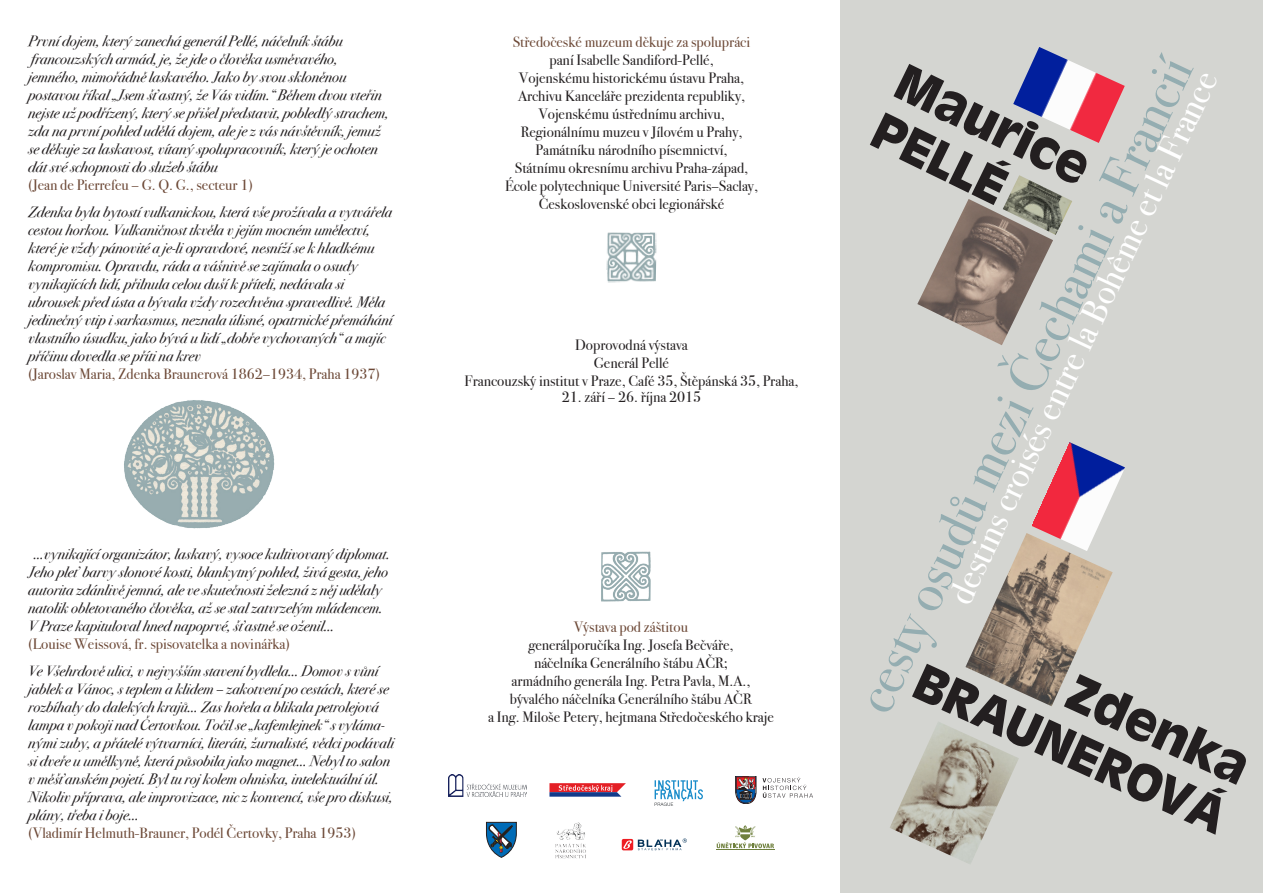
<style>
.page{position:relative;width:1263px;height:893px;background:#fff}
.page>*{position:absolute;margin:0;border:0;box-sizing:border-box;transform-origin:0 0}
.t1{font:54px "Bodoni Svty Two ITCTT";color:#94adb1}
.t2{font:700 54px "Antigoni Bd";color:#231f20}
.t3{font:36px "Bodoni Svty Two ITCTT";color:#fff}
.t4{font:italic 15px/18px "Bodoni Svty Two ITCTT";color:#231f20}
.t5{font:15px/18px "Bodoni Svty Two ITCTT";color:#231f20;text-align:center}
.t6{font:15px "Bodoni Svty Two ITCTT";color:#6c4836}
</style>
<div class="page">
<div style="left:840px;top:0;width:423px;height:893px;background:#d4d5d1"></div>
<svg style="left:486px;top:822px;width:31px;height:36px"></svg>
<svg style="left:655px;top:780px;width:48px;height:26px"></svg>
<svg style="left:622px;top:838px;width:65px;height:12px"></svg>
<img style="left:556px;top:822px;width:30px;height:36px">
<img style="left:449px;top:775px;width:77px;height:22px">
<svg style="left:549px;top:783px;width:77px;height:14px"></svg>
<svg style="left:762px;top:777px;width:51px;height:21px"></svg>
<svg style="left:735px;top:776px;width:21px;height:28px"></svg>
<img style="left:1007px;top:175px;width:65px;height:60px">
<img style="left:965px;top:533px;width:148px;height:173px">
<img style="left:1013px;top:47px;width:112px;height:96px">
<img style="left:1031px;top:442px;width:94px;height:109px">
<img style="left:601px;top:551px;width:50px;height:51px">
<img style="left:606px;top:232px;width:51px;height:51px">
<img style="left:124px;top:400px;width:151px;height:128px">
<img style="left:917px;top:199px;width:136px;height:146px">
<img style="left:890px;top:722px;width:129px;height:142px">
<hr style="left:716px;top:849px;width:58px;height:1px;background:#6f803d">
<svg style="left:717px;top:825px;width:57px;height:23px"></svg>
<p class="t4" style="left:28px;top:31px;width:316px">První dojem, který zanechá generál Pellé, náčelník štábu</p>
<p class="t4" style="left:31px;top:49px;width:308px">francouzských armád, je, že jde o člověka usměvavého,</p>
<p class="t4" style="left:28px;top:67px;width:320px">jemného, mimořádně laskavého. Jako by svou skloněnou</p>
<p class="t4" style="left:28px;top:85px;width:362px">postavou říkal „Jsem šťastný, že Vás vidím.“ Během dvou vteřin nejste už podřízený, který se přišel představit, pobledlý strachem, zda na první pohled udělá dojem, ale je z vás návštěvník, jemuž</p>
<p class="t4" style="left:28px;top:139px;width:351px">se děkuje za laskavost, vítaný spolupracovník, který je ochoten dát své schopnosti do služeb štábu</p>
<p class="t6" style="left:28px;top:173px;width:226px">(Jean de Pierrefeu – G. Q. G., secteur 1)</p>
<p class="t4" style="left:28px;top:202px;width:365px">Zdenka byla bytostí vulkanickou, která vše prožívala a vytvářela cestou horkou. Vulkaničnost tkvěla v jejím mocném umělectví, které je vždy pánovité a je-li opravdové, nesníží se k hladkému kompromisu. Opravdu, ráda a vášnivě se zajímala o osudy</p>
<p class="t4" style="left:28px;top:274px;width:366px">vynikajících lidí, přilnula celou duší k příteli, nedávala si ubrousek před ústa a bývala vždy rozechvěna spravedlivě. Měla jedinečný vtip i sarkasmus, neznala úlisné, opatrnické přemáhání vlastního úsudku, jako bývá u lidí „dobře vychovaných“ a majíc příčinu dovedla se příti na krev</p>
<p class="t6" style="left:28px;top:362px;width:353px">(Jaroslav Maria, Zdenka Braunerová 1862–1934, Praha 1937)</p>
<p class="t4" style="left:28px;top:544px;width:363px;text-indent:6px">…vynikající organizátor, laskavý, vysoce kultivovaný diplomat.<br>Jeho pleť barvy slonové kosti, blankytný pohled, živá gesta, jeho autorita zdánlivě jemná, ale ve skutečnosti železná z něj udělaly natolik obletovaného člověka, až se stal zatvrzelým mládencem.<br>V Praze kapituloval hned napoprvé, šťastně se oženil...</p>
<p class="t6" style="left:28px;top:632px;width:263px">(Louise Weissová, fr. spisovatelka a novinářka)</p>
<p class="t4" style="left:28px;top:661px;width:367px">Ve Všehrdově ulici, v nejvyšším stavení bydlela… Domov s vůní jablek a Vánoc, s teplem a klidem – zakotvení po cestách, které se rozbíhaly do dalekých krajů… Zas hořela a blikala petrolejová lampa v pokoji nad Čertovkou. Točil se „kafemlejnek“ s vyláma&shy;nými zuby, a přátelé výtvarníci, literáti, žurnalisté, vědci podávali si dveře u umělkyně, která působila jako magnet… Nebyl to salon v měšťanském pojetí. Byl tu roj kolem ohniska, intelektuální úl.<br>Nikoliv příprava, ale improvizace, nic z konvencí, vše pro diskusi, plány, třeba i boje…</p>
<p class="t6" style="left:28px;top:821px;width:329px">(Vladimír Helmuth-Brauner, Podél Čertovky, Praha 1953)</p>
<p class="t6" style="left:513px;top:30px;width:239px">Středočeské muzeum děkuje za spolupráci</p>
<p class="t5" style="left:549px;top:50px;width:166px">paní Isabelle Sandiford-Pellé,</p>
<p class="t5" style="left:519px;top:68px;width:227px">Vojenskému historickému ústavu Praha,</p>
<p class="t5" style="left:518px;top:86px;width:228px">Archivu Kanceláře prezidenta republiky,</p>
<p class="t5" style="left:538px;top:104px;width:188px">Vojenskému ústřednímu archivu,</p>
<p class="t5" style="left:521px;top:122px;width:223px">Regionálnímu muzeu v Jílovém u Prahy,</p>
<p class="t5" style="left:535px;top:140px;width:193px">Památníku národního písemnictví,</p>
<p class="t5" style="left:515px;top:158px;width:235px">Státnímu okresnímu archivu Praha-západ,</p>
<p class="t5" style="left:505px;top:176px;width:254px">École polytechnique Université Paris–Saclay,</p>
<p class="t5" style="left:539px;top:194px;width:187px">Československé obci legionářské</p>
<p class="t5" style="left:575px;top:334px;width:114px">Doprovodná výstava</p>
<p class="t5" style="left:594px;top:352px;width:77px">Generál Pellé</p>
<p class="t5" style="left:465px;top:370px;width:335px">Francouzský institut v Praze, Café 35, Štěpánská 35, Praha,</p>
<p class="t5" style="left:562px;top:387px;width:141px">21. září – 26. října 2015</p>
<p class="t6" style="left:574px;top:614px;width:116px">Výstava pod záštitou</p>
<p class="t5" style="left:528px;top:634px;width:207px">generálporučíka Ing. Josefa Bečváře,</p>
<p class="t5" style="left:534px;top:652px;width:195px">náčelníka Generálního štábu AČR;</p>
<p class="t5" style="left:511px;top:670px;width:240px">armádního generála Ing. Petra Pavla, M.A.,</p>
<p class="t5" style="left:488px;top:688px;width:287px">bývalého náčelníka Generálního štábu AČR<br>a Ing. Miloše Petery, hejtmana Středočeského kraje</p>
<p class="t1" style="left:832px;top:691px;width:719px;rotate:-65deg">cesty osudů mezi Čechami a Francií</p>
<p class="t2" style="left:915px;top:46px;width:210px;rotate:26deg">Maurice</p>
<p class="t3" style="left:932px;top:590px;width:586px;rotate:-65deg">destins croisés entre la Bohême et la France</p>
<p class="t2" style="left:891px;top:95px;width:144px;rotate:26deg">PELLÉ</p>
<p class="t2" style="left:933px;top:645px;width:338px;rotate:25deg">BRAUNEROVÁ</p>
<p class="t2" style="left:1086px;top:656px;width:194px;rotate:25deg">Zdenka</p>
</div>
